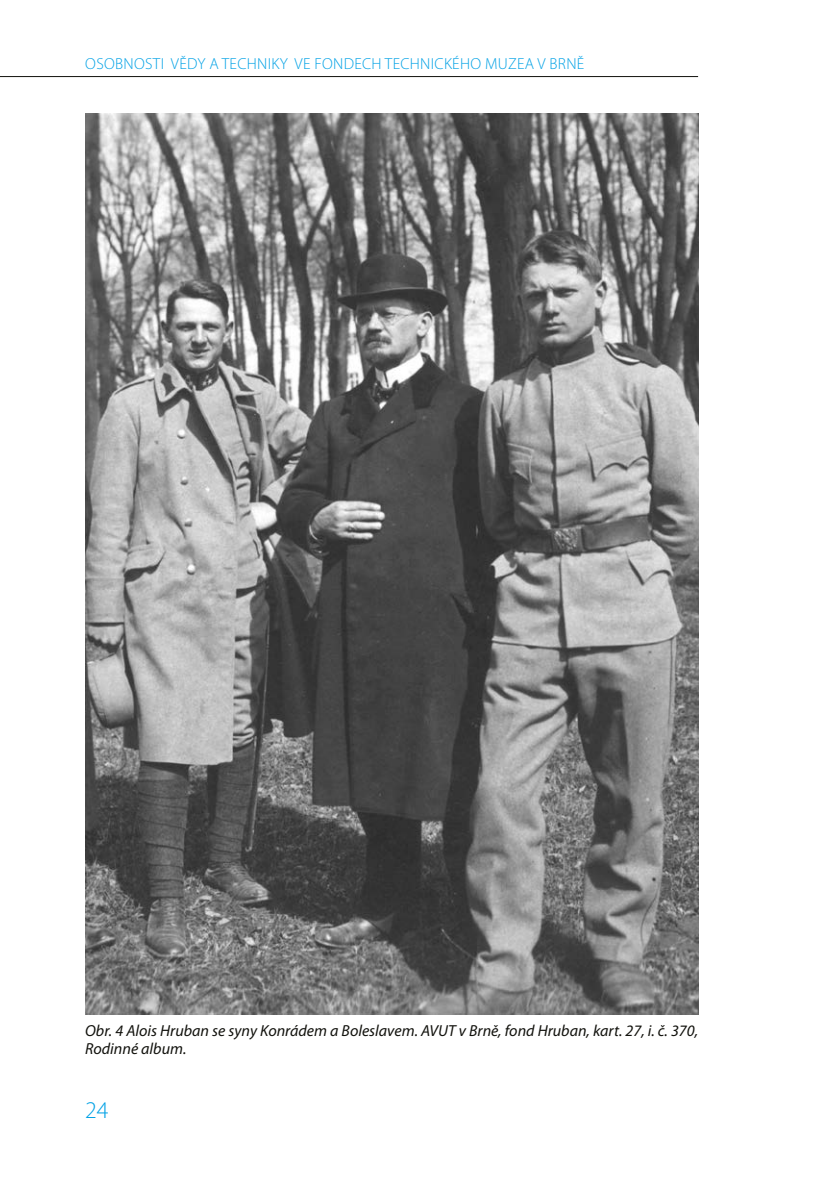
<style>
.page{position:relative;width:840px;height:1191px;background:#fff}
.page>*{position:absolute;margin:0;border:0;box-sizing:border-box;transform-origin:0 0}
.t1{font:300 24px "Myriad Pro";color:#00a1e5}
.t2{font:italic 16px/18px "Myriad Pro";color:#12120d}
.t3{font:300 16px "Myriad Pro";letter-spacing:.02em;color:#00a1e5}
</style>
<div class="page">
<hr style="left:0;top:76px;width:697px;height:1px;background:#12120d">
<img style="left:85px;top:113px;width:612px;height:901px">
<p class="t3" style="left:85px;top:54px;width:500px">OSOBNOSTI VĚDY A TECHNIKY VE FONDECH TECHNICKÉHO MUZEA V BRNĚ</p>
<p class="t2" style="left:85px;top:1021px;width:614px">Obr. 4 Alois Hruban se syny Konrádem a Boleslavem. AVUT v Brně, fond Hruban, kart. 27, i. č. 370,<br>Rodinné album.</p>
<h1 class="t1" style="left:85px;top:1095px;width:25px">24</h1>
</div>
